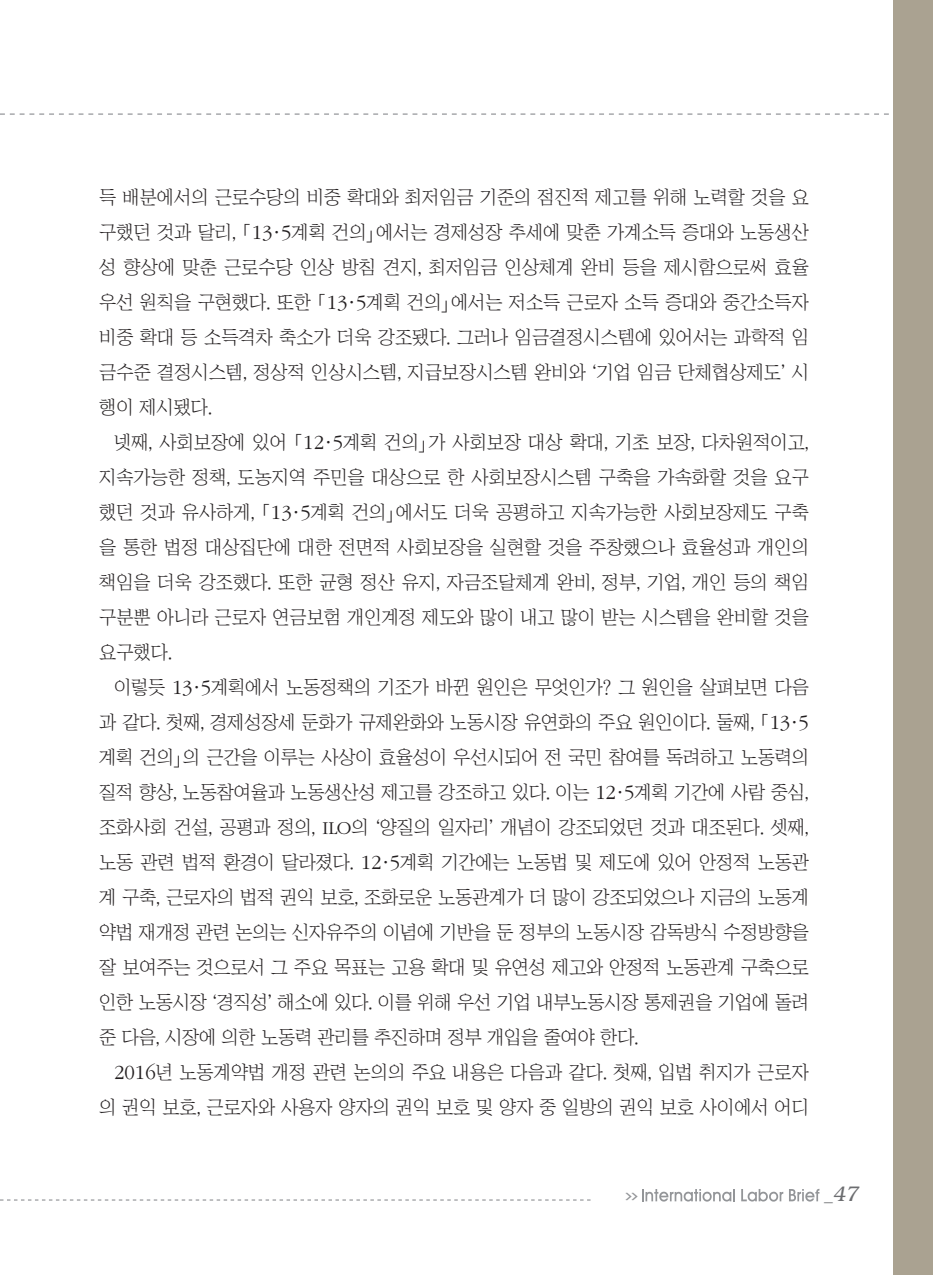
<style>
.page{position:relative;width:933px;height:1275px;background:#fff}
.page>*{position:absolute;margin:0;border:0;box-sizing:border-box;transform-origin:0 0}
.t1{font:italic 300 21px "Bookman";color:#6c6d70}
.t2{font:18.9px/35px "Chosunilbo NM";color:#231f20;text-align:justify}
.t3{font:700 7.88px "Ko Pub Dotum";color:#939598;scale:2 1}
.s1{font-family:"ITC Garamond Std";font-weight:300;font-size:20.82px}
.s2{font-family:"ITC Garamond Std";font-weight:300}
.s3{font-family:"Helvetica";font-weight:400;font-style:normal;font-size:17.5px}
</style>
<div class="page">
<svg style="left:0;top:1199px;width:590px;height:1px"></svg>
<svg style="left:0;top:113px;width:889px;height:2px"></svg>
<div style="left:893px;top:0;width:40px;height:1275px;background:#aaa291"></div>
<svg style="left:642px;top:1189px;width:93px;height:13px"></svg>
<svg style="left:741px;top:1189px;width:42px;height:13px"></svg>
<svg style="left:789px;top:1189px;width:30px;height:12px"></svg>
<p class="t2" style="left:99px;top:179px;width:711px">득 배분에서의 근로수당의 비중 확대와 최저임금 기준의 점진적 제고를 위해 노력할 것을 요 구했던 것과 달리, 「<span class="s1">13</span>·<span class="s1">5</span>계획 건의」에서는 경제성장 추세에 맞춘 가계소득 증대와 노동생산 성 향상에 맞춘 근로수당 인상 방침 견지, 최저임금 인상체계 완비 등을 제시함으로써 효율 우선 원칙을 구현했다. 또한 「<span class="s1">13</span>·<span class="s1">5</span>계획 건의」에서는 저소득 근로자 소득 증대와 중간소득자 비중 확대 등 소득격차 축소가 더욱 강조됐다. 그러나 임금결정시스템에 있어서는 과학적 임 금수준 결정시스템, 정상적 인상시스템, 지급보장시스템 완비와 ‘기업 임금 단체협상제도’ 시 행이 제시됐다.</p>
<p class="t2" style="left:99px;top:424px;width:711px;text-indent:15px">넷째, 사회보장에 있어 「<span class="s1">12</span>·<span class="s1">5</span>계획 건의」가 사회보장 대상 확대, 기초 보장, 다차원적이고, 지속가능한 정책, 도농지역 주민을 대상으로 한 사회보장시스템 구축을 가속화할 것을 요구 했던 것과 유사하게, 「<span class="s1">13</span>·<span class="s1">5</span>계획 건의」에서도 더욱 공평하고 지속가능한 사회보장제도 구축 을 통한 법정 대상집단에 대한 전면적 사회보장을 실현할 것을 주창했으나 효율성과 개인의 책임을 더욱 강조했다. 또한 균형 정산 유지, 자금조달체계 완비, 정부, 기업, 개인 등의 책임 구분뿐 아니라 근로자 연금보험 개인계정 제도와 많이 내고 많이 받는 시스템을 완비할 것을 요구했다.</p>
<p class="t2" style="left:99px;top:669px;width:711px;text-indent:15px">이렇듯 <span class="s1">13</span>·<span class="s1">5</span>계획에서 노동정책의 기조가 바뀐 원인은 무엇인가? 그 원인을 살펴보면 다음 과 같다. 첫째, 경제성장세 둔화가 규제완화와 노동시장 유연화의 주요 원인이다. 둘째, 「<span class="s1">13</span>·<span class="s1">5 </span>계획 건의」의 근간을 이루는 사상이 효율성이 우선시되어 전 국민 참여를 독려하고 노동력의 질적 향상, 노동참여율과 노동생산성 제고를 강조하고 있다. 이는 <span class="s1">12</span>·<span class="s1">5</span>계획 기간에 사람 중심, 조화사회 건설, 공평과 정의, <span class="s2">ILO</span>의 ‘양질의 일자리’ 개념이 강조되었던 것과 대조된다. 셋째, 노동 관련 법적 환경이 달라졌다. <span class="s1">12</span>·<span class="s1">5</span>계획 기간에는 노동법 및 제도에 있어 안정적 노동관 계 구축, 근로자의 법적 권익 보호, 조화로운 노동관계가 더 많이 강조되었으나 지금의 노동계 약법 재개정 관련 논의는 신자유주의 이념에 기반을 둔 정부의 노동시장 감독방식 수정방향을 잘 보여주는 것으로서 그 주요 목표는 고용 확대 및 유연성 제고와 안정적 노동관계 구축으로 인한 노동시장 ‘경직성’ 해소에 있다. 이를 위해 우선 기업 내부노동시장 통제권을 기업에 돌려 준 다음, 시장에 의한 노동력 관리를 추진하며 정부 개입을 줄여야 한다.</p>
<p class="t2" style="left:99px;top:1054px;width:711px;text-align:right"><span class="s1">2016</span>년 노동계약법 개정 관련 논의의 주요 내용은 다음과 같다. 첫째, 입법 취지가 근로자 의 권익 보호, 근로자와 사용자 양자의 권익 보호 및 양자 중 일방의 권익 보호 사이에서 어디</p>
<p class="t3" style="left:625px;top:1192px;width:8px">&gt;&gt;</p>
<p class="t1" style="left:824px;top:1182px;width:36px"><span class="s3">_</span>47</p>
</div>
